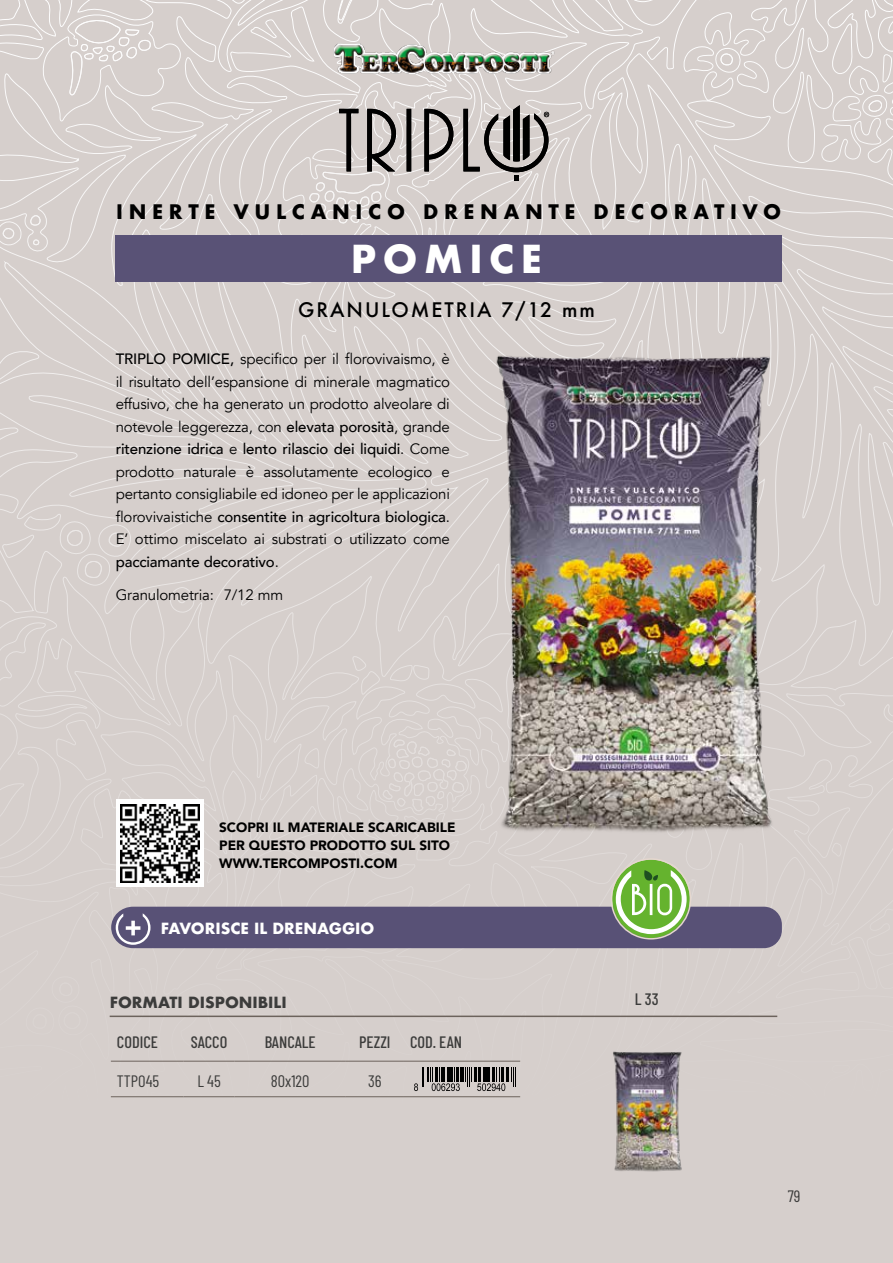
<style>
.page{position:relative;width:893px;height:1263px;background:#d6cfcc}
.page>*{position:absolute;margin:0;border:0;box-sizing:border-box;transform-origin:0 0}
.t1{font:700 37.5px "Futura";letter-spacing:.175em;color:#fff}
.t2{font:700 19.5px "Futura";letter-spacing:.29em;color:#000}
.t3{font:500 19.5px "Futura";letter-spacing:.1em;color:#000}
.t4{font:500 16.5px "Barlow Condensed";color:#3c3c3b}
.t5{font:16.5px "Barlow Condensed";color:#3c3c3b}
.t6{font:15px/22.5px "Avenir";letter-spacing:-.01em;color:#000;text-align:justify}
.t7{font:700 15px "Futura";color:#fff}
.t8{font:700 15px "Futura";color:#3c3c3b}
.t9{font:900 13.5px/17.9px "Avenir";color:#000}
.s1{font-weight:500}
</style>
<div class="page">
<img style="left:331px;top:43px;width:228px;height:32px">
<img style="left:487px;top:333px;width:295px;height:537px">
<svg style="left:339px;top:105px;width:210px;height:76px;background:#a6a19f"></svg>
<div style="left:116px;top:235px;width:666px;height:47px;background:#595276"></div>
<hr style="left:110px;top:1015px;width:667px;height:2px;background:#6c635c">
<div style="left:612px;top:860px;width:78px;height:78px;background:#65b32e;border-radius:50%"></div>
<svg style="left:111px;top:870px;width:671px;height:78px;background:#919099"></svg>
<div style="left:611px;top:858px;width:80px;height:81px;border:2px solid #e5d7ce;border-radius:50%"></div>
<hr style="left:111px;top:1061px;width:73px;height:1px;background:#6c635c">
<hr style="left:184px;top:1061px;width:51px;height:1px;background:#6c635c">
<hr style="left:235px;top:1061px;width:111px;height:1px;background:#6c635c">
<hr style="left:346px;top:1061px;width:58px;height:1px;background:#6c635c">
<hr style="left:404px;top:1061px;width:116px;height:1px;background:#6c635c">
<hr style="left:111px;top:1096px;width:73px;height:1px;background:#6c635c">
<hr style="left:184px;top:1096px;width:51px;height:1px;background:#6c635c">
<hr style="left:235px;top:1096px;width:111px;height:1px;background:#6c635c">
<hr style="left:346px;top:1096px;width:58px;height:1px;background:#6c635c">
<hr style="left:404px;top:1096px;width:116px;height:1px;background:#6c635c">
<img style="left:611px;top:1039px;width:73px;height:135px">
<hr style="left:506px;top:1067px;width:3px;height:14px;background:#000">
<svg style="left:511px;top:1067px;width:5px;height:20px"></svg>
<svg style="left:414px;top:1067px;width:91px;height:24px;background:#757170"></svg>
<div style="left:116px;top:799px;width:88px;height:88px;background:#fff"></div>
<img style="left:120px;top:804px;width:79px;height:79px">
<h2 class="t2" style="left:116px;top:197px;width:666px">INERTE VULCANICO DRENANTE DECORATIVO</h2>
<h1 class="t1" style="left:351px;top:232px;width:193px">POMICE</h1>
<h2 class="t3" style="left:298px;top:296px;width:298px">GRANULOMETRIA 7/12 mm</h2>
<p class="t6" style="left:116px;top:348px;width:336px"><span class="s1">TRIPLO POMICE,</span> specifico per il florovivaismo, è il risultato dell’espansione di minerale magmatico effusivo, che ha generato un prodotto alveolare di notevole leggerezza, con <span class="s1">elevata porosità</span>, grande <span class="s1">ritenzione idrica</span> e <span class="s1">lento rilascio dei liquidi</span>. Come prodotto naturale è assolutamente ecologico e pertanto consigliabile ed idoneo per le applicazioni florovivaistiche <span class="s1">consentite in agricoltura biologica</span>.<br>E’ ottimo miscelato ai substrati o utilizzato come <span class="s1">pacciamante decorativo</span>.</p>
<p class="t6" style="left:116px;top:584px;width:169px">Granulometria: 7/12 mm</p>
<p class="t9" style="left:219px;top:818px;width:238px">SCOPRI IL MATERIALE SCARICABILE<br>PER QUESTO PRODOTTO SUL SITO<br>WWW.TERCOMPOSTI.COM</p>
<p class="t7" style="left:161px;top:918px;width:215px">FAVORISCE IL DRENAGGIO</p>
<p class="t8" style="left:110px;top:992px;width:179px">FORMATI DISPONIBILI</p>
<p class="t4" style="left:117px;top:1030px;width:43px">CODICE</p>
<p class="t4" style="left:191px;top:1030px;width:38px">SACCO</p>
<p class="t4" style="left:265px;top:1030px;width:53px">BANCALE</p>
<p class="t4" style="left:359px;top:1030px;width:105px">PEZZI COD. EAN</p>
<p class="t5" style="left:117px;top:1069px;width:44px">TTPO45</p>
<p class="t5" style="left:197px;top:1069px;width:25px">L 45</p>
<p class="t5" style="left:271px;top:1069px;width:40px">80x120</p>
<p class="t5" style="left:368px;top:1069px;width:15px">36</p>
<p class="t4" style="left:635px;top:987px;width:25px">L 33</p>
<p class="t5" style="left:788px;top:1184px;width:14px">79</p>
</div>
